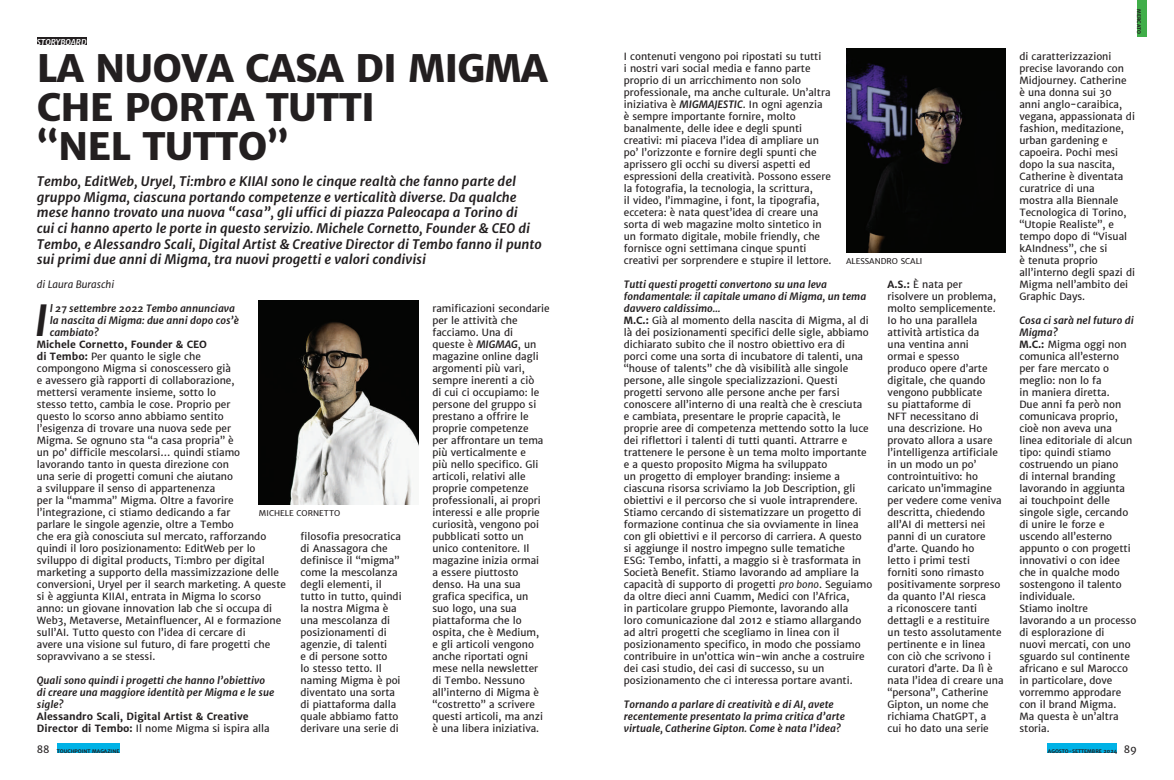
<style>
.page{position:relative;width:1174px;height:780px;background:#fff}
.page>*{position:absolute;margin:0;border:0;box-sizing:border-box;transform-origin:0 0}
.t1{font:italic 700 42.1px "Merriweather Sans";color:#231f20}
.t2{font:800 38px/39px "Merriweather Sans";letter-spacing:-.02em;color:#231f20}
.t3{font:italic 700 13px/15.6px "Merriweather Sans";color:#231f20}
.t4{font:10px/12px "Merriweather Sans";color:#231f20}
.t5{font:italic 700 10px/12px "Merriweather Sans";color:#231f20}
.t6{font:700 10px/12px "Merriweather Sans";color:#231f20}
.t7{font:italic 10px "Merriweather Sans";color:#231f20}
.t8{font:8px "Merriweather Sans";color:#231f20}
.t9{font:italic 700 8px "Merriweather Sans";color:#fff}
.t10{font:700 5px "Merriweather Sans";color:#231f20}
.s1{font-weight:700;font-style:italic}
.s2{font-weight:700}
.s3{font-style:italic}
.s4{font-weight:400}
</style>
<div class="page">
<div style="left:57px;top:743px;width:63px;height:10px;background:#00b2e6"></div>
<div style="left:1047px;top:743px;width:70px;height:10px;background:#00b2e6"></div>
<div style="left:1137px;top:0;width:10px;height:37px;background:#40ae49"></div>
<div style="left:37px;top:37px;width:49px;height:8px;background:#231f20"></div>
<img style="left:259px;top:300px;width:159px;height:204px">
<img style="left:846px;top:48px;width:159px;height:204px">
<p class="t9" style="left:37px;top:36px;width:51px">STORYBOARD</p>
<p class="t4" style="left:624px;top:50px;width:209px">I contenuti vengono poi ripostati su tutti<br>i nostri vari social media e fanno parte proprio di un arricchimento non solo professionale, ma anche culturale. Un’altra iniziativa è <span class="s1">MIGMAJESTIC</span>. In ogni agenzia<br>è sempre importante fornire, molto banalmente, delle idee e degli spunti creativi: mi piaceva l’idea di ampliare un po’ l’orizzonte e fornire degli spunti che aprissero gli occhi su diversi aspetti ed espressioni della creatività. Possono essere la fotografia, la tecnologia, la scrittura,<br>il video, l’immagine, i font, la tipografia, eccetera: è nata quest’idea di creare una sorta di web magazine molto sintetico in un formato digitale, mobile friendly, che fornisce ogni settimana cinque spunti creativi per sorprendere e stupire il lettore.</p>
<p class="t4" style="left:624px;top:278px;width:250px"><span class="s1">Tutti questi progetti convertono su una leva fondamentale: il capitale umano di Migma, un tema davvero caldissimo…<br></span><span class="s2">M.C.:</span> Già al momento della nascita di Migma, al di là dei posizionamenti specifici delle sigle, abbiamo dichiarato subito che il nostro obiettivo era di<br>porci come una sorta di incubatore di talenti, una “house of talents” che dà visibilità alle singole persone, alle singole specializzazioni. Questi progetti servono alle persone anche per farsi conoscere all’interno di una realtà che è cresciuta<br>e cambiata, presentare le proprie capacità, le proprie aree di competenza mettendo sotto la luce dei riflettori i talenti di tutti quanti. Attrarre e trattenere le persone è un tema molto importante e a questo proposito Migma ha sviluppato<br>un progetto di employer branding: insieme a ciascuna risorsa scriviamo la Job Description, gli obiettivi e il percorso che si vuole intraprendere.<br>Stiamo cercando di sistematizzare un progetto di formazione continua che sia ovviamente in linea con gli obiettivi e il percorso di carriera. A questo<br>si aggiunge il nostro impegno sulle tematiche<br>ESG: Tembo, infatti, a maggio si è trasformata in Società Benefit. Stiamo lavorando ad ampliare la capacità di supporto di progetti <span class="s3">pro bono</span>. Seguiamo da oltre dieci anni Cuamm, Medici con l’Africa,<br>in particolare gruppo Piemonte, lavorando alla<br>loro comunicazione dal 2012 e stiamo allargando ad altri progetti che scegliamo in linea con il posizionamento specifico, in modo che possiamo contribuire in un’ottica win-win anche a costruire dei casi studio, dei casi di successo, su un posizionamento che ci interessa portare avanti.</p>
<p class="t5" style="left:624px;top:698px;width:223px">Tornando a parlare di creatività e di AI, avete recentemente presentato la prima critica d’arte virtuale, Catherine Gipton. Come è nata l’idea?</p>
<h2 class="t2" style="left:37px;top:49px;width:512px">LA NUOVA CASA DI MIGMA<br>CHE PORTA TUTTI<br>“NEL TUTTO”</h2>
<p class="t3" style="left:37px;top:173px;width:506px">Tembo, EditWeb, Uryel, Ti:mbro e KIIAI sono le cinque realtà che fanno parte del gruppo Migma, ciascuna portando competenze e verticalità diverse. Da qualche mese hanno trovato una nuova “casa”, gli uffici di piazza Paleocapa a Torino di<br>cui ci hanno aperto le porte in questo servizio. Michele Cornetto, Founder &amp; CEO di Tembo, e Alessandro Scali, Digital Artist &amp; Creative Director di Tembo fanno il punto sui primi due anni di Migma, tra nuovi progetti e valori condivisi</p>
<p class="t7" style="left:37px;top:278px;width:79px">di Laura Buraschi</p>
<p class="t4" style="left:887px;top:278px;width:118px"><span class="s2">A.S.:</span> È nata per risolvere un problema, molto semplicemente.<br>Io ho una parallela attività artistica da<br>una ventina anni<br>ormai e spesso<br>produco opere d’arte digitale, che quando vengono pubblicate<br>su piattaforme di<br>NFT necessitano di<br>una descrizione. Ho provato allora a usare l’intelligenza artificiale in un modo un po’ controintuitivo: ho caricato un’immagine per vedere come veniva descritta, chiedendo all’AI di mettersi nei panni di un curatore d’arte. Quando ho<br>letto i primi testi<br>forniti sono rimasto positivamente sorpreso da quanto l’AI riesca<br>a riconoscere tanti dettagli e a restituire un testo assolutamente pertinente e in linea con ciò che scrivono i curatori d’arte. Da lì è nata l’idea di creare una “persona”, Catherine<br>Gipton, un nome che richiama ChatGPT, a<br>cui ho dato una serie</p>
<p class="t8" style="left:846px;top:256px;width:78px">ALESSANDRO SCALI</p>
<p class="t4" style="left:432px;top:302px;width:119px">ramificazioni secondarie per le attività che facciamo. Una di<br>queste è <span class="s1">MIGMAG</span>, un magazine online dagli argomenti più vari, sempre inerenti a ciò<br>di cui ci occupiamo: le persone del gruppo si prestano a offrire le proprie competenze<br>per affrontare un tema più verticalmente e<br>più nello specifico. Gli articoli, relativi alle proprie competenze professionali, ai propri interessi e alle proprie curiosità, vengono poi pubblicati sotto un unico contenitore. Il magazine inizia ormai<br>a essere piuttosto denso. Ha una sua grafica specifica, un<br>suo logo, una sua piattaforma che lo ospita, che è Medium,<br>e gli articoli vengono anche riportati ogni mese nella newsletter<br>di Tembo. Nessuno all’interno di Migma è “costretto” a scrivere questi articoli, ma anzi è una libera iniziativa.</p>
<h1 class="t1" style="left:35px;top:293px;width:15px">I</h1>
<p class="t5" style="left:50px;top:302px;width:191px">l 27 settembre 2022 Tembo annunciava la nascita di Migma: due anni dopo cos’è cambiato?</p>
<p class="t4" style="left:37px;top:338px;width:251px"><span class="s2">Michele Cornetto, Founder &amp; CEO<br>di Tembo:</span> Per quanto le sigle che<br>compongono Migma si conoscessero già<br>e avessero già rapporti di collaborazione,<br>mettersi veramente insieme, sotto lo<br>stesso tetto, cambia le cose. Proprio per<br>questo lo scorso anno abbiamo sentito<br>l’esigenza di trovare una nuova sede per<br>Migma. Se ognuno sta “a casa propria” è<br>un po’ difficile mescolarsi… quindi stiamo lavorando tanto in questa direzione con<br>una serie di progetti comuni che aiutano<br>a sviluppare il senso di appartenenza<br>per la “mamma” Migma. Oltre a favorire l’integrazione, ci stiamo dedicando a far<br>parlare le singole agenzie, oltre a Tembo<br>che era già conosciuta sul mercato, rafforzando quindi il loro posizionamento: EditWeb per lo sviluppo di digital products, Ti:mbro per digital marketing a supporto della massimizzazione delle conversioni, Uryel per il search marketing. A queste si è aggiunta KIIAI, entrata in Migma lo scorso anno: un giovane innovation lab che si occupa di Web3, Metaverse, Metainfluencer, AI e formazione sull’AI. Tutto questo con l’idea di cercare di<br>avere una visione sul futuro, di fare progetti che sopravvivano a se stessi.</p>
<p class="t5" style="left:37px;top:674px;width:239px">Quali sono quindi i progetti che hanno l’obiettivo di creare una maggiore identità per Migma e le sue sigle?</p>
<p class="t6" style="left:37px;top:710px;width:234px">Alessandro Scali, Digital Artist &amp; Creative<br>Director di Tembo: <span class="s4">Il nome Migma si ispira alla</span></p>
<p class="t8" style="left:259px;top:508px;width:83px">MICHELE CORNETTO</p>
<p class="t4" style="left:300px;top:530px;width:103px">filosofia presocratica di Anassagora che definisce il “migma” come la mescolanza degli elementi, il tutto in tutto, quindi la nostra Migma è una mescolanza di posizionamenti di agenzie, di talenti<br>e di persone sotto<br>lo stesso tetto. Il naming Migma è poi diventato una sorta di piattaforma dalla quale abbiamo fatto derivare una serie di</p>
<p class="t10" style="left:1142px;top:9px;width:26px;rotate:90deg">MERCATO</p>
<p class="t4" style="left:1019px;top:50px;width:117px">di caratterizzazioni precise lavorando con<br>Midjourney. Catherine<br>è una donna sui 30 anni anglo-caraibica, vegana, appassionata di fashion, meditazione, urban gardening e capoeira. Pochi mesi dopo la sua nascita,<br>Catherine è diventata curatrice di una<br>mostra alla Biennale<br>Tecnologica di Torino, “Utopie Realiste”, e tempo dopo di “Visual kAIndness”, che si<br>è tenuta proprio all’interno degli spazi di<br>Migma nell’ambito dei<br>Graphic Days.</p>
<p class="t4" style="left:1019px;top:314px;width:118px"><span class="s1">Cosa ci sarà nel futuro di<br>Migma?<br></span><span class="s2">M.C.:</span> Migma oggi non comunica all’esterno per fare mercato o meglio: non lo fa<br>in maniera diretta.<br>Due anni fa però non comunicava proprio, cioè non aveva una linea editoriale di alcun tipo: quindi stiamo costruendo un piano<br>di internal branding lavorando in aggiunta<br>ai touchpoint delle singole sigle, cercando di unire le forze e uscendo all’esterno appunto o con progetti innovativi o con idee che in qualche modo sostengono il talento individuale.<br>Stiamo inoltre lavorando a un processo di esplorazione di<br>nuovi mercati, con uno sguardo sul continente africano e sul Marocco in particolare, dove vorremmo approdare con il brand Migma.<br>Ma questa è un’altra storia.</p>
<p class="t4" style="left:37px;top:743px;width:14px">88</p>
<p class="t4" style="left:1123px;top:743px;width:15px">89</p>
<p class="t10" style="left:57px;top:747px;width:64px">TOUCHPOINT MAGAZINE</p>
<p class="t10" style="left:1047px;top:747px;width:71px">AGOSTO-SETTEMBRE 2024</p>
</div>
